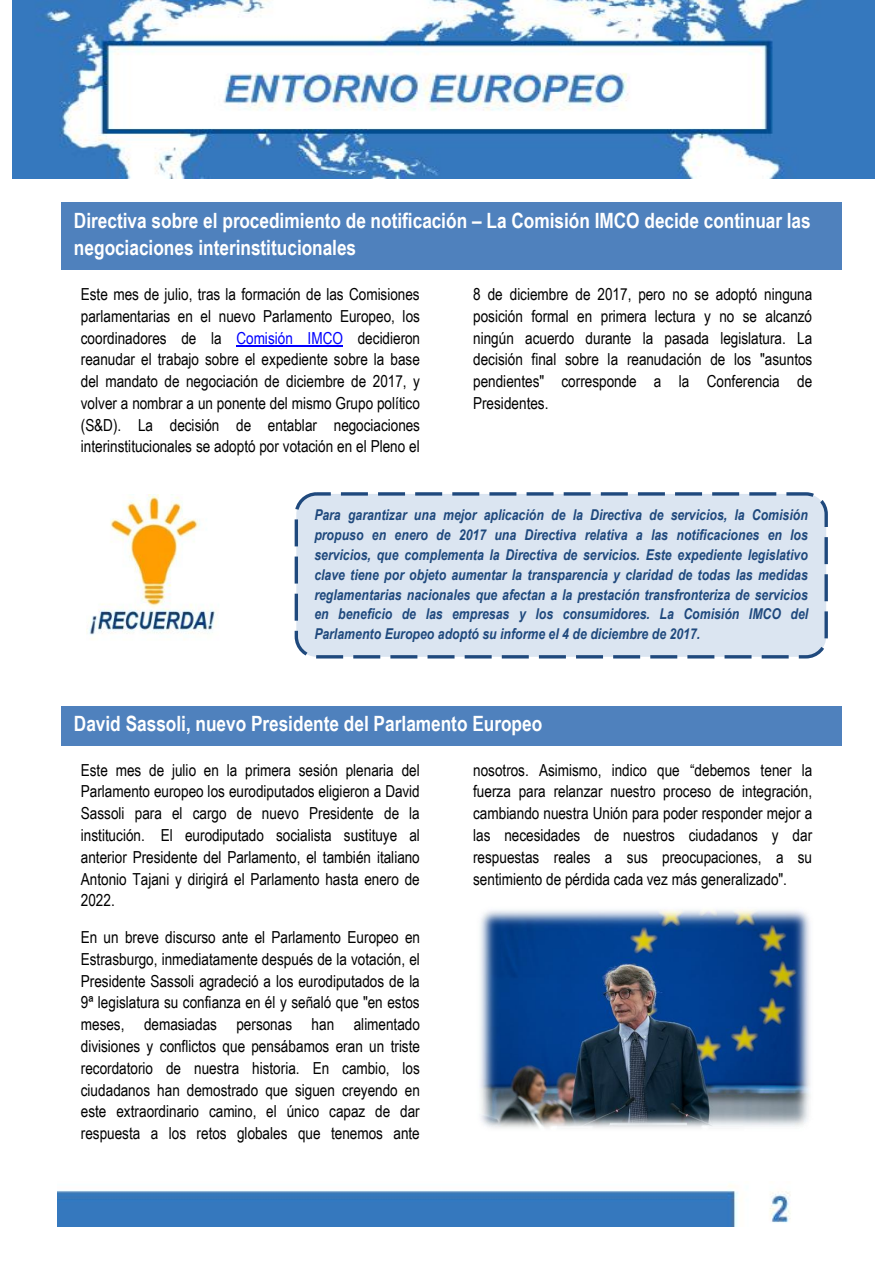
<style>
.page{position:relative;width:893px;height:1263px;background:#fff}
.page>*{position:absolute;margin:0;border:0;box-sizing:border-box;transform-origin:0 0}
.t1{font:700 21px/27.8px "Arial Narrow";color:#fff}
.t2{font:16.5px/21.8px "Arial Narrow";color:#000;text-align:justify}
.t3{font:italic 700 15px/19.8px "Arial Narrow";letter-spacing:.005em;color:#1f497d;text-align:justify}
.s1{color:#00f}
</style>
<div class="page">
<div style="left:66px;top:207px;width:772px;height:29px;background:#4f81bd"></div>
<svg style="left:61px;top:202px;width:5px;height:5px"></svg>
<div style="left:66px;top:202px;width:772px;height:5px;background:#4f81bd"></div>
<svg style="left:838px;top:202px;width:4px;height:5px"></svg>
<div style="left:61px;top:207px;width:5px;height:29px;background:#4f81bd"></div>
<hr style="left:838px;top:207px;width:4px;height:29px;background:#4f81bd">
<div style="left:66px;top:236px;width:772px;height:29px;background:#4f81bd"></div>
<svg style="left:61px;top:265px;width:5px;height:5px"></svg>
<div style="left:66px;top:265px;width:772px;height:5px;background:#4f81bd"></div>
<svg style="left:838px;top:265px;width:4px;height:5px"></svg>
<div style="left:61px;top:236px;width:5px;height:29px;background:#4f81bd"></div>
<hr style="left:838px;top:236px;width:4px;height:29px;background:#4f81bd">
<hr style="left:237px;top:345px;width:106px;height:2px;background:#00f">
<div style="left:66px;top:710px;width:772px;height:31px;background:#4f81bd"></div>
<svg style="left:61px;top:706px;width:5px;height:4px"></svg>
<hr style="left:66px;top:706px;width:772px;height:4px;background:#4f81bd">
<svg style="left:838px;top:706px;width:4px;height:4px"></svg>
<svg style="left:61px;top:741px;width:5px;height:4px"></svg>
<hr style="left:66px;top:741px;width:772px;height:4px;background:#4f81bd">
<svg style="left:838px;top:741px;width:4px;height:4px"></svg>
<div style="left:61px;top:710px;width:5px;height:31px;background:#4f81bd"></div>
<hr style="left:838px;top:710px;width:4px;height:31px;background:#4f81bd">
<img style="left:480px;top:910px;width:330px;height:218px">
<img style="left:86px;top:495px;width:131px;height:145px">
<img style="left:12px;top:0;width:863px;height:178px">
<div style="left:296px;top:494px;width:530px;height:163px;background:#dbe5f1;border-radius:20px"></div>
<div style="left:295px;top:492px;width:533px;height:166px;border:3px dashed #1f497d;border-radius:20px"></div>
<img style="left:57px;top:1184px;width:734px;height:42px">
<p class="t1" style="left:74px;top:206px;width:738px">Directiva sobre el procedimiento de notificación – La Comisión IMCO decide continuar las negociaciones interinstitucionales</p>
<p class="t2" style="left:81px;top:283px;width:341px">Este mes de julio, tras la formación de las Comisiones parlamentarias en el nuevo Parlamento Europeo, los coordinadores de la <span class="s1">Comisión IMCO</span> decidieron reanudar el trabajo sobre el expediente sobre la base del mandato de negociación de diciembre de 2017, y volver a nombrar a un ponente del mismo Grupo político (S&amp;D). La decisión de entablar negociaciones interinstitucionales se adoptó por votación en el Pleno el</p>
<p class="t2" style="left:473px;top:283px;width:341px">8 de diciembre de 2017, pero no se adoptó ninguna posición formal en primera lectura y no se alcanzó ningún acuerdo durante la pasada legislatura. La decisión final sobre la reanudación de los "asuntos pendientes" corresponde a la Conferencia de Presidentes.</p>
<p class="t3" style="left:314px;top:505px;width:495px">Para garantizar una mejor aplicación de la Directiva de servicios, la Comisión propuso en enero de 2017 una Directiva relativa a las notificaciones en los servicios, que complementa la Directiva de servicios. Este expediente legislativo clave tiene por objeto aumentar la transparencia y claridad de todas las medidas reglamentarias nacionales que afectan a la prestación transfronteriza de servicios en beneficio de las empresas y los consumidores. La Comisión IMCO del Parlamento Europeo adoptó su informe el 4 de diciembre de 2017.</p>
<p class="t1" style="left:74px;top:710px;width:470px">David Sassoli, nuevo Presidente del Parlamento Europeo</p>
<p class="t2" style="left:81px;top:759px;width:341px">Este mes de julio en la primera sesión plenaria del Parlamento europeo los eurodiputados eligieron a David Sassoli para el cargo de nuevo Presidente de la institución. El eurodiputado socialista sustituye al anterior Presidente del Parlamento, el también italiano Antonio Tajani y dirigirá el Parlamento hasta enero de 2022.</p>
<p class="t2" style="left:81px;top:926px;width:341px">En un breve discurso ante el Parlamento Europeo en Estrasburgo, inmediatamente después de la votación, el Presidente Sassoli agradeció a los eurodiputados de la 9ª legislatura su confianza en él y señaló que "en estos meses, demasiadas personas han alimentado divisiones y conflictos que pensábamos eran un triste recordatorio de nuestra historia. En cambio, los ciudadanos han demostrado que siguen creyendo en este extraordinario camino, el único capaz de dar respuesta a los retos globales que tenemos ante</p>
<p class="t2" style="left:473px;top:759px;width:341px">nosotros. Asimismo, indico que “debemos tener la fuerza para relanzar nuestro proceso de integración, cambiando nuestra Unión para poder responder mejor a las necesidades de nuestros ciudadanos y dar respuestas reales a sus preocupaciones, a su sentimiento de pérdida cada vez más generalizado".</p>
</div>
